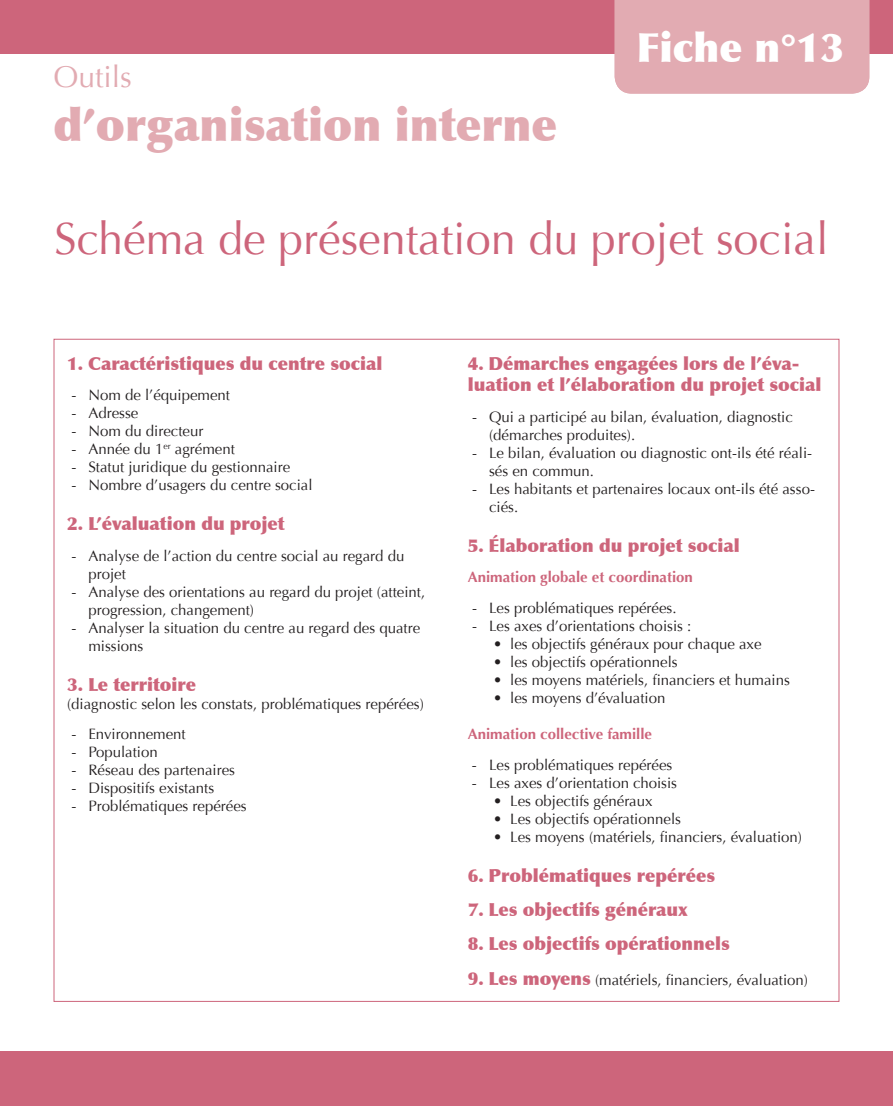
<style>
.page{position:relative;width:893px;height:1106px;background:#fff}
.page>*{position:absolute;margin:0;border:0;box-sizing:border-box;transform-origin:0 0}
.t1{font:45px "Optima";color:#cd657b}
.t2{font:900 45px "Optima";color:#e2abb2}
.t3{font:900 40.05px "Optima";color:#fff}
.t4{font:30px "Optima";color:#e2abb2}
.t5{font:900 18px/21.6px "Optima";color:#cd657b}
.t6{font:15px/18px "Optima";color:#231f20}
.t7{font:700 15px "Optima";color:#cd657b}
.s1{font-weight:900;font-size:18px;color:#cd657b}
</style>
<div class="page">
<div style="left:0;top:1052px;width:893px;height:54px;background:#cd657b"></div>
<div style="left:0;top:0;width:893px;height:53px;background:#cd657b"></div>
<div style="left:615px;top:0;width:254px;height:94px;background:#e2abb2"></div>
<h3 class="t4" style="left:53px;top:60px;width:80px">Outils</h3>
<h1 class="t2" style="left:53px;top:98px;width:505px">d’organisation interne</h1>
<h2 class="t3" style="left:636px;top:24px;width:210px">Fiche n°13</h2>
<h2 class="t3" style="left:820px;top:24px;width:25px">0</h2>
<h1 class="t1" style="left:54px;top:213px;width:776px">Schéma de présentation du projet social</h1>
<p class="t5" style="left:67px;top:352px;width:317px">1. Caractéristiques du centre social</p>
<p class="t6" style="left:71px;top:386px;width:160px">- Nom de l’équipement</p>
<p class="t6" style="left:71px;top:404px;width:69px">- Adresse</p>
<p class="t6" style="left:71px;top:422px;width:134px">- Nom du directeur</p>
<p class="t6" style="left:71px;top:440px;width:165px">- Année du 1<sup>er</sup> agrément</p>
<p class="t6" style="left:71px;top:458px;width:220px">- Statut juridique du gestionnaire</p>
<p class="t6" style="left:71px;top:476px;width:243px">- Nombre d’usagers du centre social</p>
<p class="t5" style="left:67px;top:513px;width:219px">2. L’évaluation du projet</p>
<p class="t6" style="left:88px;top:547px;width:317px;text-indent:-17px">- Analyse de l’action du centre social au regard du projet</p>
<p class="t6" style="left:88px;top:583px;width:338px;text-indent:-17px">- Analyse des orientations au regard du projet (atteint, progression, changement)</p>
<p class="t6" style="left:88px;top:619px;width:333px;text-indent:-17px">- Analyser la situation du centre au regard des quatre missions</p>
<p class="t5" style="left:67px;top:673px;width:130px">3. Le territoire</p>
<p class="t6" style="left:67px;top:694px;width:358px">(diagnostic selon les constats, problématiques repérées)</p>
<p class="t6" style="left:71px;top:725px;width:116px">- Environnement</p>
<p class="t6" style="left:71px;top:743px;width:88px">- Population</p>
<p class="t6" style="left:71px;top:761px;width:165px">- Réseau des partenaires</p>
<p class="t6" style="left:71px;top:779px;width:144px">- Dispositifs existants</p>
<p class="t6" style="left:71px;top:797px;width:177px">- Problématiques repérées</p>
<p class="t5" style="left:468px;top:352px;width:355px">4. Démarches engagées lors de l’éva&shy;luation et l’élaboration du projet social</p>
<p class="t6" style="left:489px;top:408px;width:305px;text-indent:-17px">- Qui a participé au bilan, évaluation, diagnostic (démarches produites).</p>
<p class="t6" style="left:489px;top:444px;width:325px;text-indent:-17px">- Le bilan, évaluation ou diagnostic ont-ils été réali&shy;sés en commun.</p>
<p class="t6" style="left:489px;top:480px;width:327px;text-indent:-17px">- Les habitants et partenaires locaux ont-ils été asso&shy;ciés.</p>
<p class="t5" style="left:468px;top:534px;width:274px">5. Élaboration du projet social</p>
<p class="t7" style="left:468px;top:568px;width:227px">Animation globale et coordination</p>
<p class="t6" style="left:472px;top:599px;width:206px">- Les problématiques repérées.</p>
<p class="t6" style="left:472px;top:617px;width:221px">- Les axes d’orientations choisis :</p>
<p class="t6" style="left:493px;top:635px;width:270px">• les objectifs généraux pour chaque axe</p>
<p class="t6" style="left:493px;top:653px;width:186px">• les objectifs opérationnels</p>
<p class="t6" style="left:493px;top:671px;width:298px">• les moyens matériels, financiers et humains</p>
<p class="t6" style="left:493px;top:689px;width:174px">• les moyens d’évaluation</p>
<p class="t7" style="left:468px;top:725px;width:186px">Animation collective famille</p>
<p class="t6" style="left:472px;top:756px;width:202px">- Les problématiques repérées</p>
<p class="t6" style="left:472px;top:774px;width:207px">- Les axes d’orientation choisis</p>
<p class="t6" style="left:493px;top:792px;width:161px">• Les objectifs généraux</p>
<p class="t6" style="left:493px;top:810px;width:189px">• Les objectifs opérationnels</p>
<p class="t6" style="left:493px;top:828px;width:310px">• Les moyens (matériels, financiers, évaluation)</p>
<p class="t5" style="left:468px;top:864px;width:249px">6. Problématiques repérées</p>
<p class="t5" style="left:468px;top:899px;width:222px">7. Les objectifs généraux</p>
<p class="t5" style="left:468px;top:933px;width:264px">8. Les objectifs opérationnels</p>
<p class="t6" style="left:468px;top:971px;width:342px"><span class="s1">9. Les moyens</span> (matériels, financiers, évaluation)</p>
</div>
